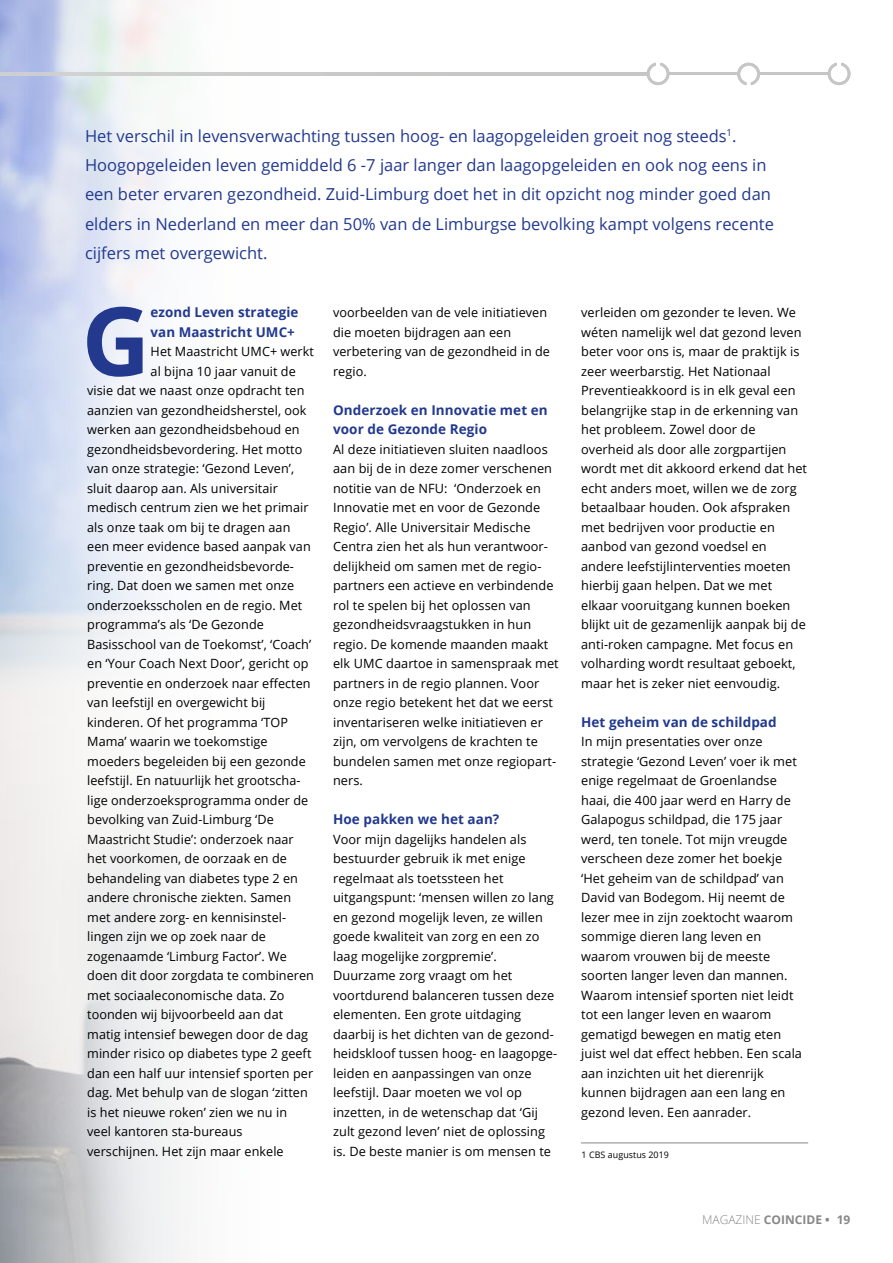
<style>
.page{position:relative;width:893px;height:1263px;background:#fff}
.page>*{position:absolute;margin:0;border:0;box-sizing:border-box;transform-origin:0 0}
.t1{font:700 95.4px "Open Sans";color:#22398e}
.t2{font:16.5px/29.2px "Open Sans";color:#22398e}
.t3{font:700 13.5px/19.5px "Open Sans";letter-spacing:.005em;color:#22398e}
.t4{font:12.75px/19.5px "Open Sans";letter-spacing:.005em;color:#000}
.t5{font:700 12px "Open Sans";color:#878787}
.t6{font:9px "Open Sans";letter-spacing:.005em;color:#000}
.s1{font-weight:300}
</style>
<div class="page">
<svg style="left:0;top:0;width:315px;height:1263px;fill:#f6f6f8"></svg>
<hr style="left:667px;top:72px;width:71px;height:3px;background:#c6c6c6">
<hr style="left:760px;top:72px;width:69px;height:3px;background:#c6c6c6">
<svg style="left:647px;top:63px;width:22px;height:22px"></svg>
<svg style="left:737px;top:63px;width:23px;height:22px"></svg>
<svg style="left:828px;top:63px;width:22px;height:22px"></svg>
<hr style="left:0;top:72px;width:647px;height:3px;background:#cbcbca">
<hr style="left:581px;top:1143px;width:227px;height:1px;background:#878787">
<p class="t2" style="left:85px;top:121px;width:690px">Het verschil in levensverwachting tussen hoog- en laagopgeleiden groeit nog steeds<sup>1</sup>.<br>Hoogopgeleiden leven gemiddeld 6 -7 jaar langer dan laagopgeleiden en ook nog eens in een beter ervaren gezondheid. Zuid-Limburg doet het in dit opzicht nog minder goed dan elders in Nederland en meer dan 50% van de Limburgse bevolking kampt volgens recente cijfers met overgewicht.</p>
<h1 class="t1" style="left:82px;top:274px;width:70px">G</h1>
<p class="t3" style="left:151px;top:302px;width:149px">ezond Leven strategie van Maastricht UMC+</p>
<p class="t4" style="left:333px;top:303px;width:218px">voorbeelden van de vele initiatieven die moeten bijdragen aan een verbetering van de gezondheid in de regio.</p>
<p class="t3" style="left:333px;top:400px;width:216px">Onderzoek en Innovatie met en voor de Gezonde Regio</p>
<p class="t4" style="left:333px;top:439px;width:227px">Al deze initiatieven sluiten naadloos aan bij de in deze zomer verschenen notitie van de NFU: ‘Onderzoek en Innovatie met en voor de Gezonde Regio’. Alle Universitair Medische Centra zien het als hun verantwoor&shy;delijkheid om samen met de regio&shy;partners een actieve en verbindende rol te spelen bij het oplossen van gezondheidsvraagstukken in hun regio. De komende maanden maakt elk UMC daartoe in samenspraak met partners in de regio plannen. Voor onze regio betekent het dat we eerst inventariseren welke initiatieven er zijn, om vervolgens de krachten te bundelen samen met onze regiopart&shy;ners.</p>
<p class="t3" style="left:333px;top:809px;width:168px">Hoe pakken we het aan?</p>
<p class="t4" style="left:333px;top:829px;width:226px">Voor mijn dagelijks handelen als bestuurder gebruik ik met enige regelmaat als toetssteen het uitgangspunt: ‘mensen willen zo lang en gezond mogelijk leven, ze willen goede kwaliteit van zorg en een zo laag mogelijke zorgpremie’.<br>Duurzame zorg vraagt om het voortdurend balanceren tussen deze elementen. Een grote uitdaging daarbij is het dichten van de gezond&shy;heidskloof tussen hoog- en laagopge&shy;leiden en aanpassingen van onze leefstijl. Daar moeten we vol op inzetten, in de wetenschap dat ‘Gij zult gezond leven’ niet de oplossing is. De beste manier is om mensen te</p>
<p class="t4" style="left:581px;top:303px;width:227px">verleiden om gezonder te leven. We wéten namelijk wel dat gezond leven beter voor ons is, maar de praktijk is zeer weerbarstig. Het Nationaal Preventieakkoord is in elk geval een belangrijke stap in de erkenning van het probleem. Zowel door de overheid als door alle zorgpartijen wordt met dit akkoord erkend dat het echt anders moet, willen we de zorg betaalbaar houden. Ook afspraken met bedrijven voor productie en aanbod van gezond voedsel en andere leefstijlinterventies moeten hierbij gaan helpen. Dat we met elkaar vooruitgang kunnen boeken blijkt uit de gezamenlijk aanpak bij de anti-roken campagne. Met focus en volharding wordt resultaat geboekt, maar het is zeker niet eenvoudig.</p>
<p class="t3" style="left:581px;top:712px;width:197px">Het geheim van de schildpad</p>
<p class="t4" style="left:581px;top:732px;width:222px">In mijn presentaties over onze strategie ‘Gezond Leven’ voer ik met enige regelmaat de Groenlandse haai, die 400 jaar werd en Harry de<br>Galapogus schildpad, die 175 jaar werd, ten tonele. Tot mijn vreugde verscheen deze zomer het boekje ‘Het geheim van de schildpad’ van<br>David van Bodegom. Hij neemt de lezer mee in zijn zoektocht waarom sommige dieren lang leven en waarom vrouwen bij de meeste soorten langer leven dan mannen.<br>Waarom intensief sporten niet leidt tot een langer leven en waarom gematigd bewegen en matig eten juist wel dat effect hebben. Een scala aan inzichten uit het dierenrijk kunnen bijdragen aan een lang en gezond leven. Een aanrader.</p>
<p class="t4" style="left:151px;top:342px;width:165px">Het Maastricht UMC+ werkt</p>
<p class="t4" style="left:151px;top:361px;width:147px">al bijna 10 jaar vanuit de</p>
<p class="t4" style="left:87px;top:381px;width:219px">visie dat we naast onze opdracht ten</p>
<p class="t4" style="left:87px;top:400px;width:221px">aanzien van gezondheidsherstel, ook</p>
<p class="t4" style="left:87px;top:420px;width:214px">werken aan gezondheidsbehoud en</p>
<p class="t4" style="left:87px;top:439px;width:217px">gezondheidsbevordering. Het motto</p>
<p class="t4" style="left:87px;top:459px;width:208px">van onze strategie: ‘Gezond Leven’,</p>
<p class="t4" style="left:87px;top:478px;width:192px">sluit daarop aan. Als universitair</p>
<p class="t4" style="left:87px;top:498px;width:223px">medisch centrum zien we het primair</p>
<p class="t4" style="left:87px;top:517px;width:205px">als onze taak om bij te dragen aan</p>
<p class="t4" style="left:87px;top:536px;width:225px">een meer evidence based aanpak van</p>
<p class="t4" style="left:87px;top:556px;width:208px">preventie en gezondheidsbevorde-</p>
<p class="t4" style="left:87px;top:576px;width:209px">ring. Dat doen we samen met onze</p>
<p class="t4" style="left:87px;top:595px;width:217px">onderzoeksscholen en de regio. Met</p>
<p class="t4" style="left:87px;top:615px;width:178px">programma’s als ‘De Gezonde</p>
<p class="t4" style="left:87px;top:634px;width:226px">Basisschool van de Toekomst’, ‘Coach’</p>
<p class="t4" style="left:87px;top:654px;width:223px">en ‘Your Coach Next Door’, gericht op</p>
<p class="t4" style="left:87px;top:673px;width:225px">preventie en onderzoek naar effecten</p>
<p class="t4" style="left:87px;top:693px;width:180px">van leefstijl en overgewicht bij</p>
<p class="t4" style="left:87px;top:712px;width:202px">kinderen. Of het programma ‘TOP</p>
<p class="t4" style="left:87px;top:732px;width:182px">Mama’ waarin we toekomstige</p>
<p class="t4" style="left:87px;top:751px;width:220px">moeders begeleiden bij een gezonde</p>
<p class="t4" style="left:87px;top:770px;width:215px">leefstijl. En natuurlijk het grootscha-</p>
<p class="t4" style="left:87px;top:790px;width:223px">lige onderzoeksprogramma onder de</p>
<p class="t4" style="left:87px;top:810px;width:188px">bevolking van Zuid-Limburg ‘De</p>
<p class="t4" style="left:87px;top:829px;width:208px">Maastricht Studie’: onderzoek naar</p>
<p class="t4" style="left:87px;top:849px;width:201px">het voorkomen, de oorzaak en de</p>
<p class="t4" style="left:87px;top:868px;width:212px">behandeling van diabetes type 2 en</p>
<p class="t4" style="left:87px;top:888px;width:205px">andere chronische ziekten. Samen</p>
<p class="t4" style="left:87px;top:907px;width:200px">met andere zorg- en kennisinstel-</p>
<p class="t4" style="left:87px;top:927px;width:180px">lingen zijn we op zoek naar de</p>
<p class="t4" style="left:87px;top:946px;width:201px">zogenaamde ‘Limburg Factor’. We</p>
<p class="t4" style="left:87px;top:966px;width:228px">doen dit door zorgdata te combineren</p>
<p class="t4" style="left:87px;top:985px;width:199px">met sociaaleconomische data. Zo</p>
<p class="t4" style="left:87px;top:1005px;width:197px">toonden wij bijvoorbeeld aan dat</p>
<p class="t4" style="left:87px;top:1024px;width:222px">matig intensief bewegen door de dag</p>
<p class="t4" style="left:87px;top:1044px;width:226px">minder risico op diabetes type 2 geeft</p>
<p class="t4" style="left:87px;top:1063px;width:227px">dan een half uur intensief sporten per</p>
<p class="t4" style="left:87px;top:1083px;width:222px">dag. Met behulp van de slogan ‘zitten</p>
<p class="t4" style="left:87px;top:1102px;width:201px">is het nieuwe roken’ zien we nu in</p>
<p class="t4" style="left:87px;top:1121px;width:157px">veel kantoren sta-bureaus</p>
<p class="t4" style="left:87px;top:1141px;width:198px">verschijnen. Het zijn maar enkele</p>
<p class="t6" style="left:582px;top:1149px;width:89px">1 CBS augustus 2019</p>
<p class="t5" style="left:702px;top:1211px;width:150px"><span class="s1">MAGAZINE</span> COINCIDE • 19</p>
</div>
